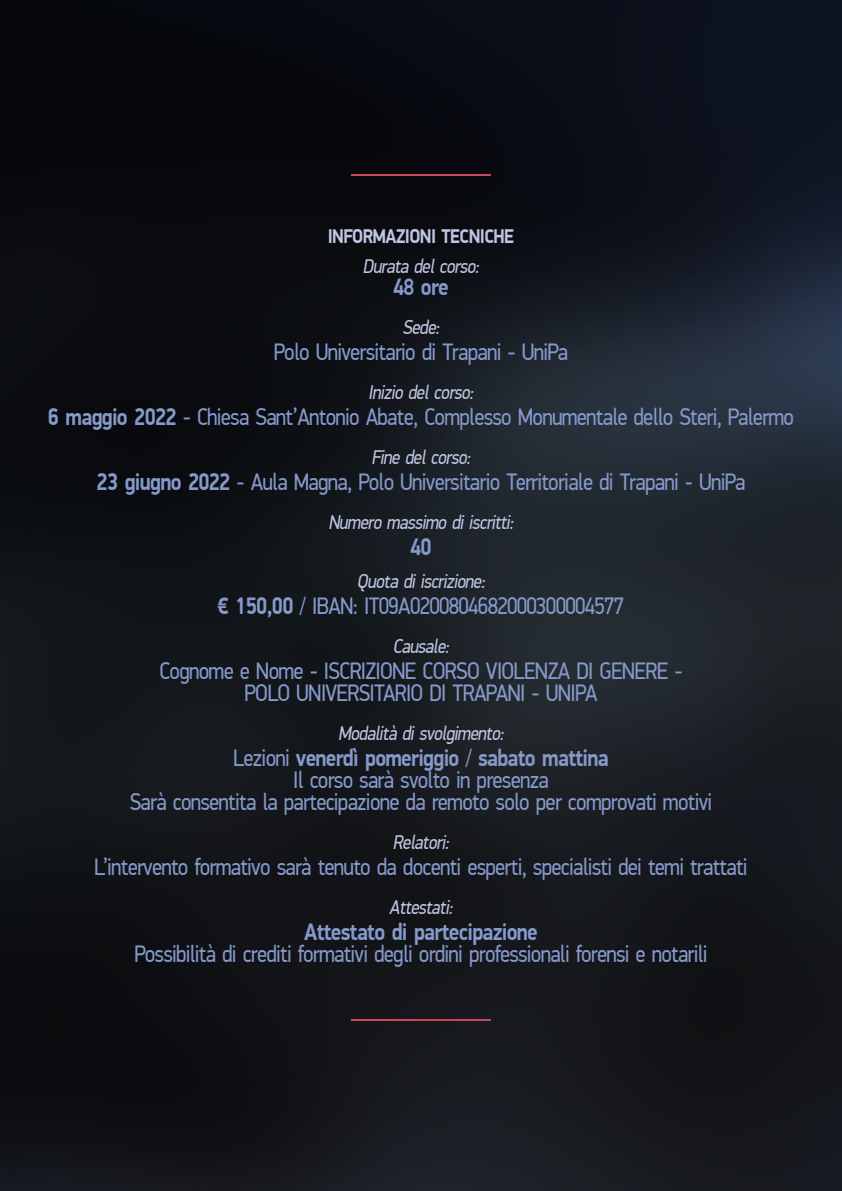
<style>
.page{position:relative;width:842px;height:1191px;background:#fff}
.page>*{position:absolute;margin:0;border:0;box-sizing:border-box;transform-origin:0 0}
.t1{font:24px/22px "PF Din Display Pro";letter-spacing:-.035em;color:#8599cb;text-align:center;scale:.87 1}
.t2{font:700 24px "PF Din Display Pro";letter-spacing:-.035em;color:#8599cb;scale:.87 1}
.t3{font:italic 20px "PF Din Display Pro";color:#bfc6e1;scale:.87 1}
.t4{font:700 20px "PF Din Display Pro";letter-spacing:-.035em;color:#bec6e3;scale:.87 1}
.s1{font-weight:700}
</style>
<div class="page">
<img style="left:0;top:0;width:842px;height:1191px">
<img style="left:351px;top:1019px;width:140px;height:1px">
<img style="left:351px;top:174px;width:140px;height:1px">
<p class="t4" style="left:328px;top:224px;width:216px">INFORMAZIONI TECNICHE</p>
<p class="t3" style="left:363px;top:255px;width:140px">Durata del corso:</p>
<p class="t2" style="left:393px;top:272px;width:65px">48 ore</p>
<p class="t3" style="left:402px;top:316px;width:49px">Sede:</p>
<p class="t1" style="left:274px;top:341px;width:340px">Polo Universitario di Trapani - UniPa</p>
<p class="t3" style="left:368px;top:381px;width:127px">Inizio del corso:</p>
<p class="t1" style="left:48px;top:406px;width:859px"><span class="s1">6 maggio 2022</span> - Chiesa Sant’Antonio Abate, Complesso Monumentale dello Steri, Palermo</p>
<p class="t3" style="left:371px;top:446px;width:120px">Fine del corso:</p>
<p class="t1" style="left:97px;top:471px;width:747px"><span class="s1">23 giugno 2022</span> - Aula Magna, Polo Universitario Territoriale di Trapani - UniPa</p>
<p class="t3" style="left:328px;top:511px;width:219px">Numero massimo di iscritti:</p>
<p class="t2" style="left:410px;top:532px;width:26px">40</p>
<p class="t3" style="left:357px;top:569px;width:153px">Quota di iscrizione:</p>
<p class="t1" style="left:218px;top:595px;width:469px"><span class="s1">€ 150,00</span> / IBAN: IT09A0200804682000300004577</p>
<p class="t3" style="left:393px;top:634px;width:71px">Causale:</p>
<p class="t1" style="left:159px;top:660px;width:603px">Cognome e Nome - ISCRIZIONE CORSO VIOLENZA DI GENERE -<br>POLO UNIVERSITARIO DI TRAPANI - UNIPA</p>
<p class="t3" style="left:338px;top:721px;width:196px">Modalità di svolgimento:</p>
<p class="t1" style="left:130px;top:747px;width:671px">Lezioni <span class="s1">venerdì pomeriggio</span> / <span class="s1">sabato mattina<br></span>Il corso sarà svolto in presenza<br>Sarà consentita la partecipazione da remoto solo per comprovati motivi</p>
<p class="t3" style="left:393px;top:830px;width:70px">Relatori:</p>
<p class="t1" style="left:94px;top:856px;width:752px">L’intervento formativo sarà tenuto da docenti esperti, specialisti dei temi trattati</p>
<p class="t3" style="left:389px;top:895px;width:79px">Attestati:</p>
<p class="t2" style="left:304px;top:917px;width:270px">Attestato di partecipazione</p>
<p class="t1" style="left:134px;top:943px;width:660px">Possibilità di crediti formativi degli ordini professionali forensi e notarili</p>
</div>
